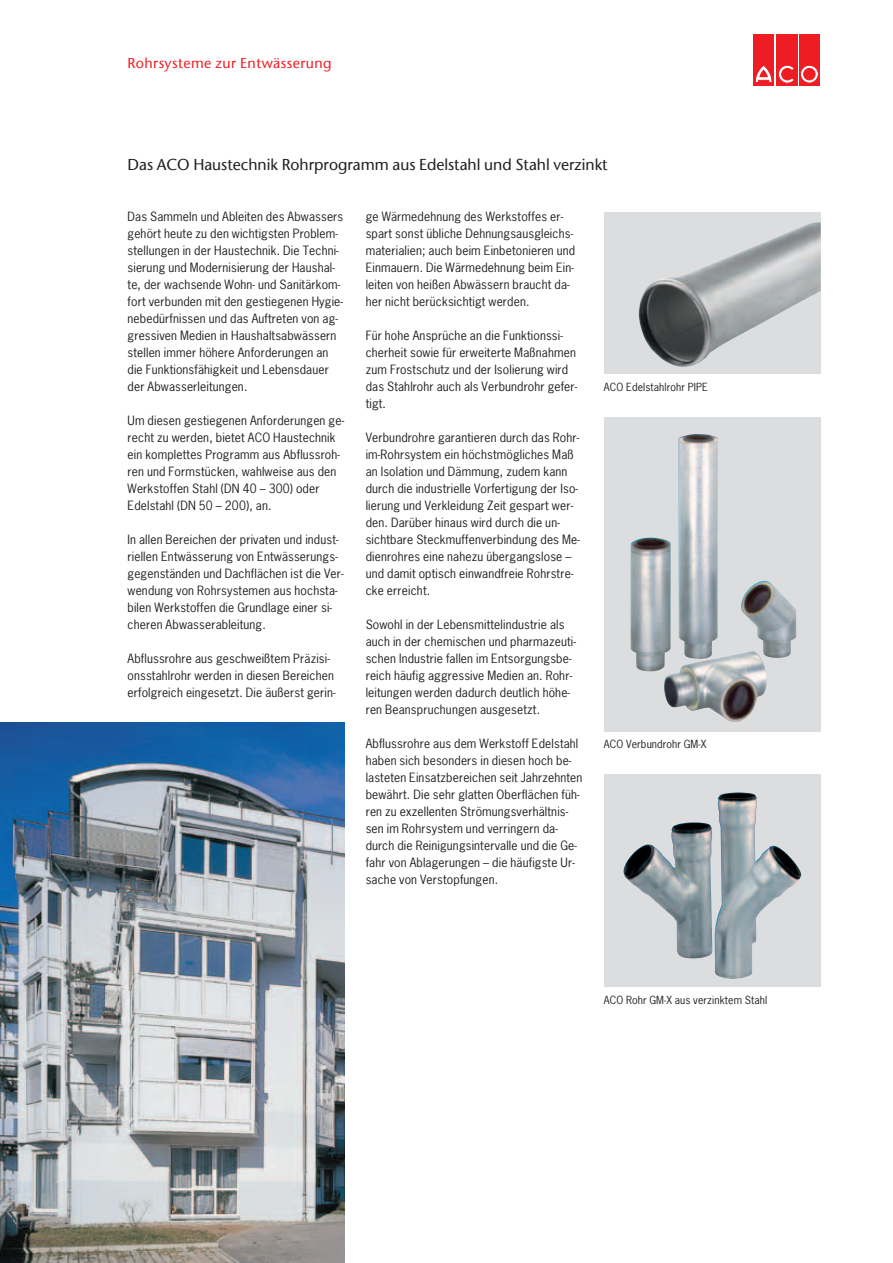
<style>
.page{position:relative;width:893px;height:1263px;background:#fff}
.page>*{position:absolute;margin:0;border:0;box-sizing:border-box;transform-origin:0 0}
.t1{font:15.75px "Stone Sans";color:#231f20}
.t2{font:14.25px "Stone Sans";letter-spacing:.03em;color:#ee1d23}
.t3{font:12px/17px "News Gothic";letter-spacing:.01em;color:#231f20}
.t4{font:10.5px "News Gothic";letter-spacing:.01em;color:#231f20}
</style>
<div class="page">
<svg style="left:797px;top:34px;width:1px;height:51px"></svg>
<div style="left:753px;top:34px;width:21px;height:51px;background:#ee1d23"></div>
<svg style="left:755px;top:66px;width:17px;height:17px"></svg>
<div style="left:776px;top:34px;width:21px;height:51px;background:#ee1d23"></div>
<svg style="left:778px;top:65px;width:16px;height:18px"></svg>
<div style="left:799px;top:34px;width:21px;height:51px;background:#ee1d23"></div>
<svg style="left:800px;top:65px;width:18px;height:18px"></svg>
<div style="left:800px;top:65px;width:18px;height:18px;border:1px solid #ee1d23;border-radius:50%"></div>
<div style="left:804px;top:68px;width:11px;height:12px;background:#ee1d23;border-radius:50%"></div>
<div style="left:804px;top:68px;width:11px;height:12px;border:1px solid #ee1d23;border-radius:50%"></div>
<div style="left:604px;top:213px;width:217px;height:161px;background:#dcdddf"></div>
<img style="left:639px;top:222px;width:182px;height:145px">
<div style="left:604px;top:774px;width:217px;height:212px;background:#dcdddf"></div>
<img style="left:623px;top:792px;width:178px;height:187px">
<div style="left:604px;top:417px;width:217px;height:314px;background:#dcdddf"></div>
<img style="left:630px;top:434px;width:166px;height:288px">
<img style="left:0;top:723px;width:344px;height:540px">
<p class="t2" style="left:128px;top:55px;width:206px">Rohrsysteme zur Entwässerung</p>
<h1 class="t1" style="left:128px;top:155px;width:482px">Das ACO Haustechnik Rohrprogramm aus Edelstahl und Stahl verzinkt</h1>
<p class="t3" style="left:128px;top:208px;width:217px">Das Sammeln und Ableiten des Abwassers gehört heute zu den wichtigsten Problem&shy;stellungen in der Haustechnik. Die Techni&shy;sierung und Modernisierung der Haushal&shy;te, der wachsende Wohn- und Sanitärkom&shy;fort verbunden mit den gestiegenen Hygie&shy;nebedürfnissen und das Auftreten von ag&shy;gressiven Medien in Haushaltsabwässern stellen immer höhere Anforderungen an die Funktionsfähigkeit und Lebensdauer der Abwasserleitungen.</p>
<p class="t3" style="left:128px;top:412px;width:218px">Um diesen gestiegenen Anforderungen ge&shy;recht zu werden, bietet ACO Haustechnik ein komplettes Programm aus Abflussroh&shy;ren und Formstücken, wahlweise aus den Werkstoffen Stahl (DN 40 – 300) oder Edelstahl (DN 50 – 200), an.</p>
<p class="t3" style="left:128px;top:531px;width:218px">In allen Bereichen der privaten und indust&shy;riellen Entwässerung von Entwässerungs&shy;gegenständen und Dachflächen ist die Ver&shy;wendung von Rohrsystemen aus hochsta&shy;bilen Werkstoffen die Grundlage einer si&shy;cheren Abwasserableitung.</p>
<p class="t3" style="left:128px;top:650px;width:210px">Abflussrohre aus geschweißtem Präzisi&shy;onsstahlrohr werden in diesen Bereichen erfolgreich eingesetzt. Die äußerst gerin-</p>
<p class="t3" style="left:366px;top:208px;width:211px">ge Wärmedehnung des Werkstoffes er&shy;spart sonst übliche Dehnungsausgleichs&shy;materialien; auch beim Einbetonieren und Einmauern. Die Wärmedehnung beim Ein&shy;leiten von heißen Abwässern braucht da&shy;her nicht berücksichtigt werden.</p>
<p class="t3" style="left:366px;top:327px;width:213px">Für hohe Ansprüche an die Funktionssi&shy;cherheit sowie für erweiterte Maßnahmen zum Frostschutz und der Isolierung wird das Stahlrohr auch als Verbundrohr gefer&shy;tigt.</p>
<p class="t3" style="left:366px;top:429px;width:216px">Verbundrohre garantieren durch das Rohr&shy;im-Rohrsystem ein höchstmögliches Maß an Isolation und Dämmung, zudem kann durch die industrielle Vorfertigung der Iso&shy;lierung und Verkleidung Zeit gespart wer&shy;den. Darüber hinaus wird durch die un&shy;sichtbare Steckmuffenverbindung des Me&shy;dienrohres eine nahezu übergangslose – und damit optisch einwandfreie Rohrstre&shy;cke erreicht.</p>
<p class="t3" style="left:366px;top:616px;width:212px">Sowohl in der Lebensmittelindustrie als auch in der chemischen und pharmazeuti&shy;schen Industrie fallen im Entsorgungsbe&shy;reich häufig aggressive Medien an. Rohr&shy;leitungen werden dadurch deutlich höhe&shy;ren Beanspruchungen ausgesetzt.</p>
<p class="t3" style="left:366px;top:735px;width:218px">Abflussrohre aus dem Werkstoff Edelstahl haben sich besonders in diesen hoch be&shy;lasteten Einsatzbereichen seit Jahrzehnten bewährt. Die sehr glatten Oberflächen füh&shy;ren zu exzellenten Strömungsverhältnis&shy;sen im Rohrsystem und verringern da&shy;durch die Reinigungsintervalle und die Ge&shy;fahr von Ablagerungen – die häufigste Ur&shy;sache von Verstopfungen.</p>
<p class="t4" style="left:604px;top:380px;width:106px">ACO Edelstahlrohr PIPE</p>
<p class="t4" style="left:604px;top:738px;width:104px">ACO Verbundrohr GM-X</p>
<p class="t4" style="left:604px;top:993px;width:165px">ACO Rohr GM-X aus verzinktem Stahl</p>
</div>
